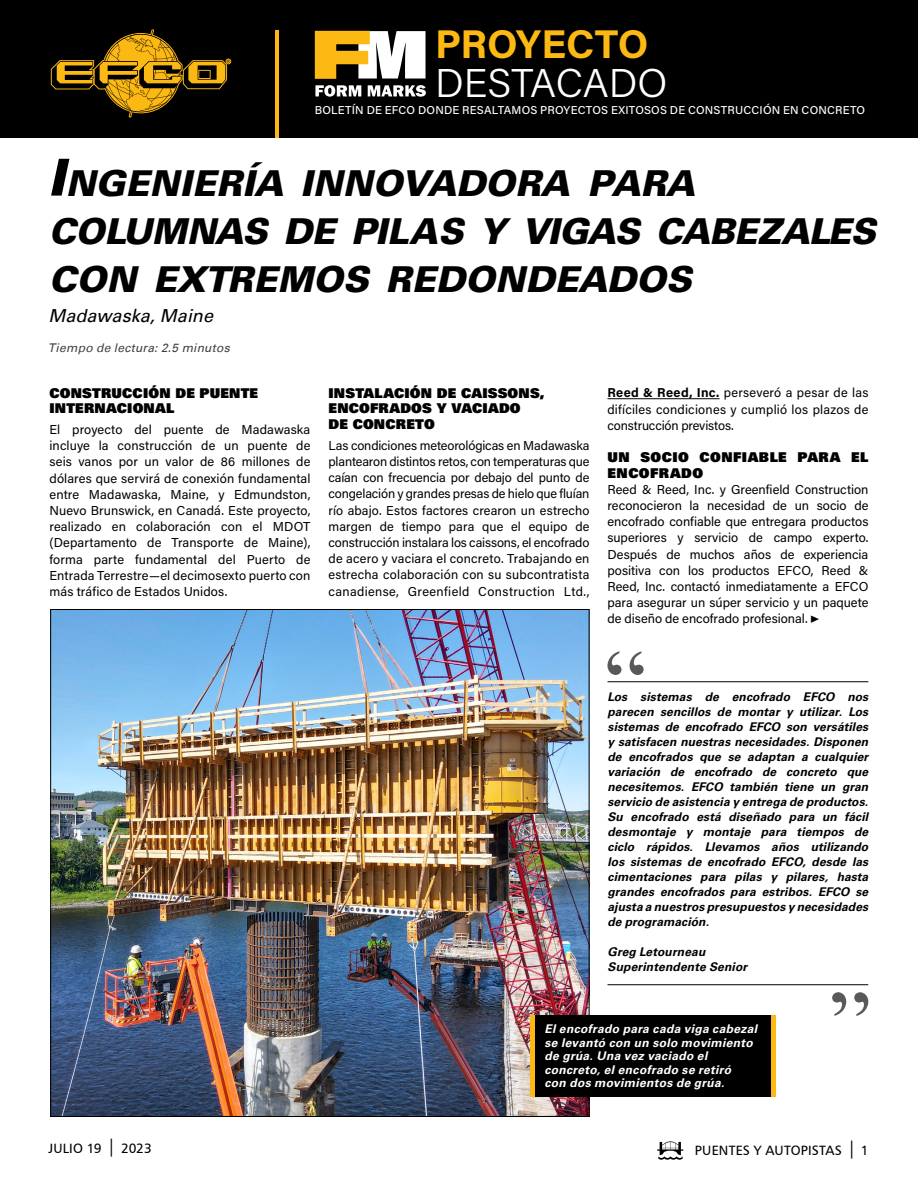
<style>
.page{position:relative;width:918px;height:1188px;background:#fff}
.page>*{position:absolute;margin:0;border:0;box-sizing:border-box;transform-origin:0 0}
.t1{font:300 40.05px "Acumin Pro";color:#fff}
.t2{font:700 40.05px "Acumin Pro";color:#fdb913}
.t3{font:700 39.45px "Acumin Pro";color:#fdb913}
.t4{font:300 39.45px "Acumin Pro";color:#fff}
.t5{font:italic 900 35.7px/48px "Univers LT Std";letter-spacing:-.01em;color:#000}
.t6{font:italic 18px "Univers LT";color:#000}
.t7{font:13.5px/15.8px "Univers LT Std X Black";letter-spacing:.015em;color:#000}
.t8{font:13.5px/15.8px "Univers LT Std X Black";letter-spacing:.035em;color:#000}
.t9{font:13.5px "Humanist 777 BT Roman B";letter-spacing:.01em;color:#000}
.t10{font:12.9px/16.2px "Acumin Pro";letter-spacing:.01em;color:#000;text-align:justify}
.t11{font:italic 700 12px/15px "Univers LT Std";letter-spacing:.01em;color:#000;text-align:justify}
.t12{font:italic 700 12px/13.5px "Univers LT Std";letter-spacing:.03em;color:#fff}
.t13{font:italic 12px "Univers LT";letter-spacing:.02em;color:#414042}
.t14{font:500 11.4px "Acumin Pro";letter-spacing:.015em;color:#fff}
.s1{font-size:51px}
.s2{font-weight:700}
</style>
<div class="page">
<svg style="left:657px;top:1141px;width:26px;height:19px"></svg>
<div style="left:0;top:0;width:918px;height:138px;background:#000"></div>
<hr style="left:275px;top:31px;width:3px;height:107px;background:#fdb913">
<svg style="left:51px;top:29px;width:181px;height:89px"></svg>
<svg style="left:315px;top:31px;width:111px;height:66px"></svg>
<hr style="left:607px;top:398px;width:113px;height:1px;background:#000">
<hr style="left:607px;top:681px;width:261px;height:1px;background:#000">
<hr style="left:607px;top:984px;width:261px;height:1px;background:#000">
<svg style="left:607px;top:651px;width:37px;height:24px"></svg>
<svg style="left:832px;top:992px;width:36px;height:24px"></svg>
<img style="left:52px;top:611px;width:535px;height:504px">
<hr style="left:531px;top:1015px;width:4px;height:81px;background:#fdb913">
<div style="left:535px;top:1015px;width:236px;height:81px;background:#000"></div>
<div style="left:771px;top:1015px;width:5px;height:81px;background:#fdb913"></div>
<h1 class="t2" style="left:435px;top:16px;width:215px">PROYECTO</h1>
<h1 class="t1" style="left:435px;top:55px;width:234px">DESTACADO</h1>
<p class="t14" style="left:315px;top:102px;width:552px">BOLETÍN DE EFCO DONDE RESALTAMOS PROYECTOS EXITOSOS DE CONSTRUCCIÓN EN CONCRETO</p>
<h2 class="t3" style="left:460px;top:27px;width:174px">PROJECT</h2>
<h2 class="t4" style="left:460px;top:66px;width:131px">FOCUS</h2>
<h3 class="t5" style="left:48px;top:159px;width:829px"><span class="s1">I</span>NGENIERÍA INNOVADORA PARA<br>COLUMNAS DE PILAS Y VIGAS CABEZALES<br>CON EXTREMOS REDONDEADOS</h3>
<h3 class="t6" style="left:48px;top:305px;width:166px">Madawaska, Maine</h3>
<p class="t13" style="left:48px;top:340px;width:183px">Tiempo de lectura: 2.5 minutos</p>
<p class="t7" style="left:50px;top:385px;width:210px">CONSTRUCCIÓN DE PUENTE<br>INTERNACIONAL</p>
<p class="t10" style="left:50px;top:421px;width:263px">El proyecto del puente de Madawaska incluye la construcción de un puente de seis vanos por un valor de 86 millones de dólares que servirá de conexión fundamental entre Madawaska, Maine, y Edmundston, Nuevo Brunswick, en Canadá. Este proyecto, realizado en colaboración con el MDOT (Departamento de Transporte de Maine), forma parte fundamental del Puerto de Entrada Terrestre—el decimosexto puerto con más tráfico de Estados Unidos.</p>
<p class="t7" style="left:329px;top:385px;width:218px">INSTALACIÓN DE CAISSONS,<br>ENCOFRADOS Y VACIADO<br>DE CONCRETO</p>
<p class="t10" style="left:329px;top:437px;width:263px">Las condiciones meteorológicas en Madawaska plantearon distintos retos, con temperaturas que caían con frecuencia por debajo del punto de congelación y grandes presas de hielo que fluían río abajo. Estos factores crearon un estrecho margen de tiempo para que el equipo de construcción instalara los caissons, el encofrado de acero y vaciara el concreto. Trabajando en estrecha colaboración con su subcontratista canadiense, Greenfield Construction Ltd.,</p>
<p class="t10" style="left:607px;top:384px;width:263px"><span class="s2">Reed &amp; Reed, Inc.</span> perseveró a pesar de las difíciles condiciones y cumplió los plazos de construcción previstos.</p>
<p class="t8" style="left:607px;top:449px;width:262px">UN SOCIO CONFIABLE PARA EL<br>ENCOFRADO</p>
<p class="t10" style="left:607px;top:481px;width:263px">Reed &amp; Reed, Inc. y Greenfield Construction reconocieron la necesidad de un socio de encofrado confiable que entregara productos superiores y servicio de campo experto.<br>Después de muchos años de experiencia positiva con los productos EFCO, Reed &amp; Reed, Inc. contactó inmediatamente a EFCO para asegurar un súper servicio y un paquete de diseño de encofrado profesional. ▶</p>
<p class="t11" style="left:607px;top:690px;width:262px">Los sistemas de encofrado EFCO nos parecen sencillos de montar y utilizar. Los sistemas de encofrado EFCO son versátiles y satisfacen nuestras necesidades. Disponen de encofrados que se adaptan a cualquier variación de encofrado de concreto que necesitemos. EFCO también tiene un gran servicio de asistencia y entrega de productos.<br>Su encofrado está diseñado para un fácil desmontaje y montaje para tiempos de ciclo rápidos. Llevamos años utilizando los sistemas de encofrado EFCO, desde las cimentaciones para pilas y pilares, hasta grandes encofrados para estribos. EFCO se ajusta a nuestros presupuestos y necesidades de programación.</p>
<p class="t11" style="left:607px;top:945px;width:141px">Greg Letourneau<br>Superintendente Senior</p>
<p class="t12" style="left:544px;top:1022px;width:214px">El encofrado para cada viga cabezal se levantó con un solo movimiento de grúa. Una vez vaciado el concreto, el encofrado se retiró<br>con dos movimientos de grúa.</p>
<p class="t9" style="left:48px;top:1140px;width:55px">JULIO 19</p>
<p class="t9" style="left:121px;top:1140px;width:32px">2023</p>
<p class="t9" style="left:695px;top:1142px;width:149px">PUENTES Y AUTOPISTAS</p>
<p class="t9" style="left:861px;top:1142px;width:9px">1</p>
</div>
